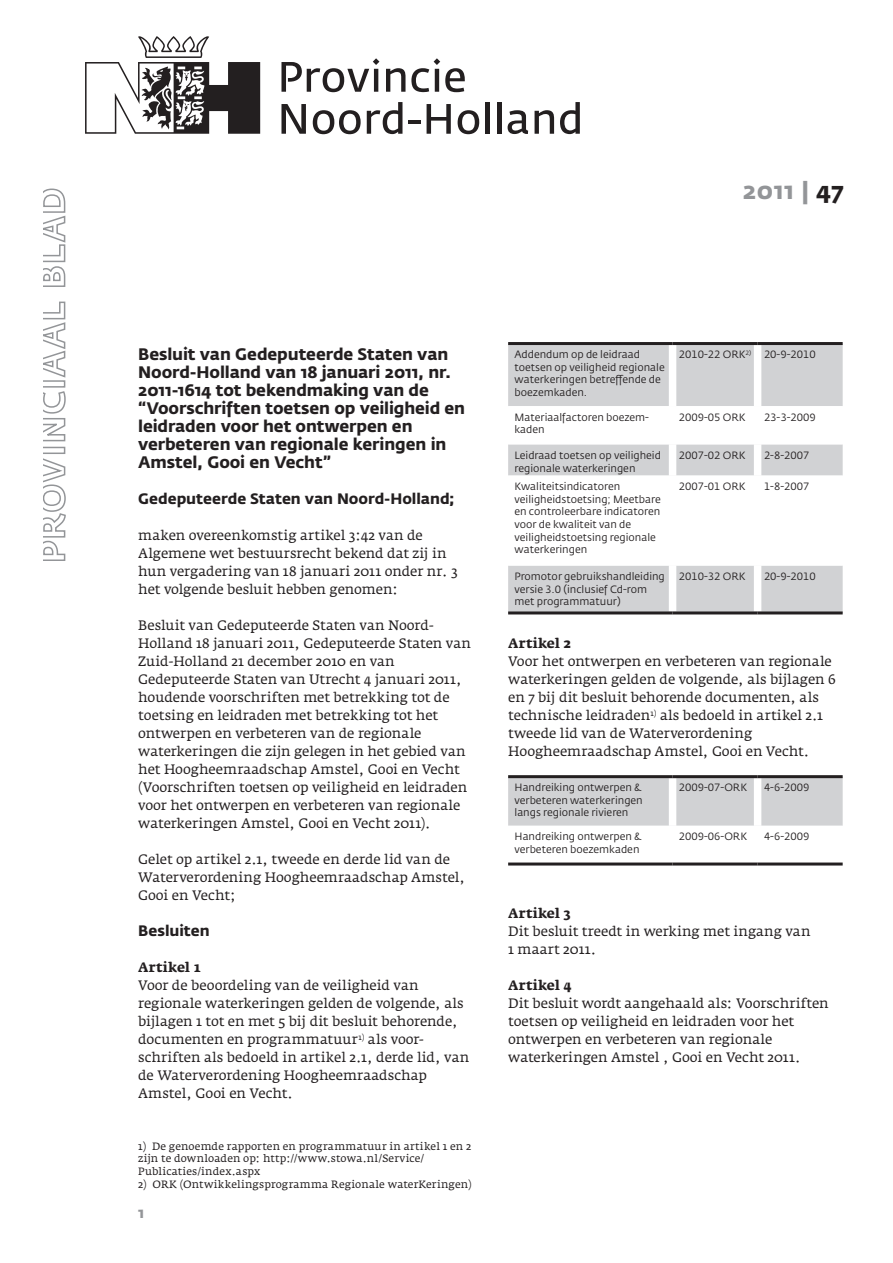
<style>
.page{position:relative;width:893px;height:1263px;background:#fff}
.page>*{position:absolute;margin:0;border:0;box-sizing:border-box;transform-origin:0 0}
.t1{font:700 24px "Fedra Sans Std";letter-spacing:.02em;color:#939598}
.t2{font:700 16.5px/18px "Fedra Sans Std";letter-spacing:-.005em;color:#231f20}
.t3{font:700 15px "Fedra Sans Std";color:#231f20}
.t4{font:700 15px "Fedra Sans Std";color:#939598}
.t5{font:13.5px/18px "Fedra Serif A Std";letter-spacing:-.005em;color:#231f20}
.t6{font:700 13.5px "Fedra Serif A Std";letter-spacing:.01em;color:#231f20}
.t7{font:10.5px/12.6px "Fedra Sans Std";color:#231f20}
.t8{font:10.5px/12.6px "Fedra Serif A Std";letter-spacing:.015em;color:#231f20}
.s1{color:#231f20}
</style>
<div class="page">
<svg style="left:281px;top:104px;width:25px;height:30px"></svg>
<svg style="left:313px;top:110px;width:48px;height:24px"></svg>
<svg style="left:367px;top:102px;width:35px;height:32px"></svg>
<hr style="left:408px;top:120px;width:12px;height:4px;background:#231f20">
<svg style="left:427px;top:104px;width:24px;height:30px"></svg>
<svg style="left:458px;top:110px;width:21px;height:24px"></svg>
<div style="left:485px;top:102px;width:5px;height:32px;background:#231f20"></div>
<div style="left:497px;top:102px;width:5px;height:32px;background:#231f20"></div>
<svg style="left:508px;top:110px;width:20px;height:24px"></svg>
<svg style="left:535px;top:110px;width:19px;height:24px"></svg>
<svg style="left:560px;top:102px;width:20px;height:32px"></svg>
<svg style="left:281px;top:58px;width:98px;height:34px"></svg>
<svg style="left:386px;top:68px;width:19px;height:24px"></svg>
<svg style="left:411px;top:58px;width:54px;height:34px"></svg>
<svg style="left:85px;top:36px;width:175px;height:98px"></svg>
<svg style="left:43px;top:458px;width:23px;height:103px"></svg>
<div style="left:38px;top:447px;width:27px;height:7px;border:2px solid #939598"></div>
<svg style="left:43px;top:391px;width:23px;height:51px"></svg>
<div style="left:38px;top:380px;width:27px;height:8px;border:2px solid #939598"></div>
<svg style="left:43px;top:301px;width:23px;height:77px"></svg>
<svg style="left:43px;top:188px;width:23px;height:99px"></svg>
<div style="left:0;top:0;width:43px;height:630px;background:#fff"></div>
<div style="left:508px;top:345px;width:335px;height:266px;background:#d1d2d4"></div>
<svg style="left:508px;top:406px;width:335px;height:160px"></svg>
<div style="left:669px;top:345px;width:7px;height:61px;background:#fff"></div>
<div style="left:669px;top:406px;width:7px;height:38px;background:#fff"></div>
<div style="left:669px;top:444px;width:7px;height:32px;background:#fff"></div>
<div style="left:669px;top:476px;width:7px;height:90px;background:#fff"></div>
<div style="left:669px;top:566px;width:7px;height:45px;background:#fff"></div>
<div style="left:754px;top:345px;width:7px;height:61px;background:#fff"></div>
<div style="left:754px;top:406px;width:7px;height:38px;background:#fff"></div>
<div style="left:754px;top:444px;width:7px;height:32px;background:#fff"></div>
<div style="left:754px;top:476px;width:7px;height:90px;background:#fff"></div>
<div style="left:754px;top:566px;width:7px;height:45px;background:#fff"></div>
<hr style="left:508px;top:342px;width:165px;height:3px;background:#231f20">
<hr style="left:673px;top:342px;width:85px;height:3px;background:#231f20">
<hr style="left:758px;top:342px;width:85px;height:3px;background:#231f20">
<hr style="left:508px;top:611px;width:165px;height:3px;background:#231f20">
<hr style="left:673px;top:611px;width:85px;height:3px;background:#231f20">
<hr style="left:758px;top:611px;width:85px;height:3px;background:#231f20">
<div style="left:508px;top:778px;width:335px;height:48px;background:#d1d2d4"></div>
<div style="left:669px;top:778px;width:7px;height:48px;background:#fff"></div>
<div style="left:754px;top:778px;width:7px;height:48px;background:#fff"></div>
<hr style="left:508px;top:775px;width:165px;height:3px;background:#231f20">
<hr style="left:673px;top:775px;width:85px;height:3px;background:#231f20">
<hr style="left:758px;top:775px;width:85px;height:3px;background:#231f20">
<hr style="left:508px;top:862px;width:165px;height:3px;background:#231f20">
<hr style="left:673px;top:862px;width:85px;height:3px;background:#231f20">
<hr style="left:758px;top:862px;width:85px;height:3px;background:#231f20">
<h1 class="t1" style="left:743px;top:175px;width:103px">2011 | <span class="s1">47</span></h1>
<p class="t2" style="left:138px;top:345px;width:329px">Besluit van Gedeputeerde Staten van Noord-Holland van 18 januari 2011, nr.<br>2011-1614 tot bekendmaking van de “Voorschriften toetsen op veiligheid en leidraden voor het ontwerpen en verbeteren van regionale keringen in Amstel, Gooi en Vecht”</p>
<p class="t3" style="left:138px;top:489px;width:318px">Gedeputeerde Staten van Noord-Holland;</p>
<p class="t5" style="left:138px;top:526px;width:321px">maken overeenkomstig artikel 3:42 van de Algemene wet bestuursrecht bekend dat zij in hun vergadering van 18 januari 2011 onder nr. 3 het volgende besluit hebben genomen:</p>
<p class="t5" style="left:138px;top:616px;width:334px">Besluit van Gedeputeerde Staten van Noord-Holland 18 januari 2011, Gedeputeerde Staten van Zuid-Holland 21 december 2010 en van Gedeputeerde Staten van Utrecht 4 januari 2011, houdende voorschriften met betrekking tot de toetsing en leidraden met betrekking tot het ontwerpen en verbeteren van de regionale waterkeringen die zijn gelegen in het gebied van het Hoogheemraadschap Amstel, Gooi en Vecht (Voorschriften toetsen op veiligheid en leidraden voor het ontwerpen en verbeteren van regionale waterkeringen Amstel, Gooi en Vecht 2011).</p>
<p class="t5" style="left:138px;top:850px;width:328px">Gelet op artikel 2.1, tweede en derde lid van de<br>Waterverordening Hoogheemraadschap Amstel,<br>Gooi en Vecht;</p>
<p class="t3" style="left:138px;top:921px;width:73px">Besluiten</p>
<p class="t6" style="left:138px;top:959px;width:64px">Artikel 1</p>
<p class="t5" style="left:138px;top:976px;width:333px">Voor de beoordeling van de veiligheid van regionale waterkeringen gelden de volgende, als bijlagen 1 tot en met 5 bij dit besluit behorende, documenten en programmatuur<sup>1)</sup> als voor&shy;schriften als bedoeld in artikel 2.1, derde lid, van de Waterverordening Hoogheemraadschap Amstel, Gooi en Vecht.</p>
<p class="t8" style="left:138px;top:1140px;width:334px">1) De genoemde rapporten en programmatuur in artikel 1 en 2 zijn te downloaden op: http://www.stowa.nl/Service/<br>Publicaties/index.aspx</p>
<p class="t8" style="left:138px;top:1178px;width:335px">2) ORK (Ontwikkelingsprogramma Regionale waterKeringen)</p>
<p class="t4" style="left:138px;top:1203px;width:8px">1</p>
<p class="t7" style="left:514px;top:348px;width:152px">Addendum op de leidraad toetsen op veiligheid regionale waterkeringen betreffende de boezemkaden.</p>
<p class="t7" style="left:679px;top:348px;width:138px">2010-22 ORK<sup>2)</sup> 20-9-2010</p>
<p class="t7" style="left:514px;top:411px;width:135px">Materiaalfactoren boezem&shy;kaden</p>
<p class="t7" style="left:679px;top:411px;width:68px">2009-05 ORK</p>
<p class="t7" style="left:764px;top:411px;width:53px">23-3-2009</p>
<p class="t7" style="left:514px;top:449px;width:148px">Leidraad toetsen op veiligheid regionale waterkeringen</p>
<p class="t7" style="left:679px;top:449px;width:68px">2007-02 ORK</p>
<p class="t7" style="left:764px;top:449px;width:47px">2-8-2007</p>
<p class="t7" style="left:514px;top:480px;width:148px">Kwaliteitsindicatoren veiligheidstoetsing; Meetbare en controleerbare indicatoren voor de kwaliteit van de veiligheidstoetsing regionale waterkeringen</p>
<p class="t7" style="left:679px;top:480px;width:68px">2007-01 ORK</p>
<p class="t7" style="left:764px;top:480px;width:47px">1-8-2007</p>
<p class="t7" style="left:514px;top:570px;width:152px">Promotor gebruikshandleiding versie 3.0 (inclusief Cd-rom met programmatuur)</p>
<p class="t7" style="left:679px;top:570px;width:68px">2010-32 ORK</p>
<p class="t7" style="left:764px;top:570px;width:53px">20-9-2010</p>
<p class="t6" style="left:508px;top:635px;width:64px">Artikel 2</p>
<p class="t5" style="left:508px;top:652px;width:329px">Voor het ontwerpen en verbeteren van regionale waterkeringen gelden de volgende, als bijlagen 6 en 7 bij dit besluit behorende documenten, als technische leidraden<sup>1)</sup> als bedoeld in artikel 2.1 tweede lid van de Waterverordening Hoogheemraadschap Amstel, Gooi en Vecht.</p>
<p class="t7" style="left:514px;top:781px;width:130px">Handreiking ontwerpen &amp; verbeteren waterkeringen langs regionale rivieren</p>
<p class="t7" style="left:679px;top:781px;width:69px">2009-07-ORK</p>
<p class="t7" style="left:764px;top:781px;width:47px">4-6-2009</p>
<p class="t7" style="left:514px;top:830px;width:128px">Handreiking ontwerpen &amp; verbeteren boezemkaden</p>
<p class="t7" style="left:679px;top:830px;width:69px">2009-06-ORK</p>
<p class="t7" style="left:764px;top:830px;width:47px">4-6-2009</p>
<p class="t6" style="left:508px;top:905px;width:64px">Artikel 3</p>
<p class="t5" style="left:508px;top:922px;width:304px">Dit besluit treedt in werking met ingang van<br>1 maart 2011.</p>
<p class="t6" style="left:508px;top:977px;width:65px">Artikel 4</p>
<p class="t5" style="left:508px;top:994px;width:322px">Dit besluit wordt aangehaald als: Voorschriften toetsen op veiligheid en leidraden voor het ontwerpen en verbeteren van regionale waterkeringen Amstel , Gooi en Vecht 2011.</p>
</div>
